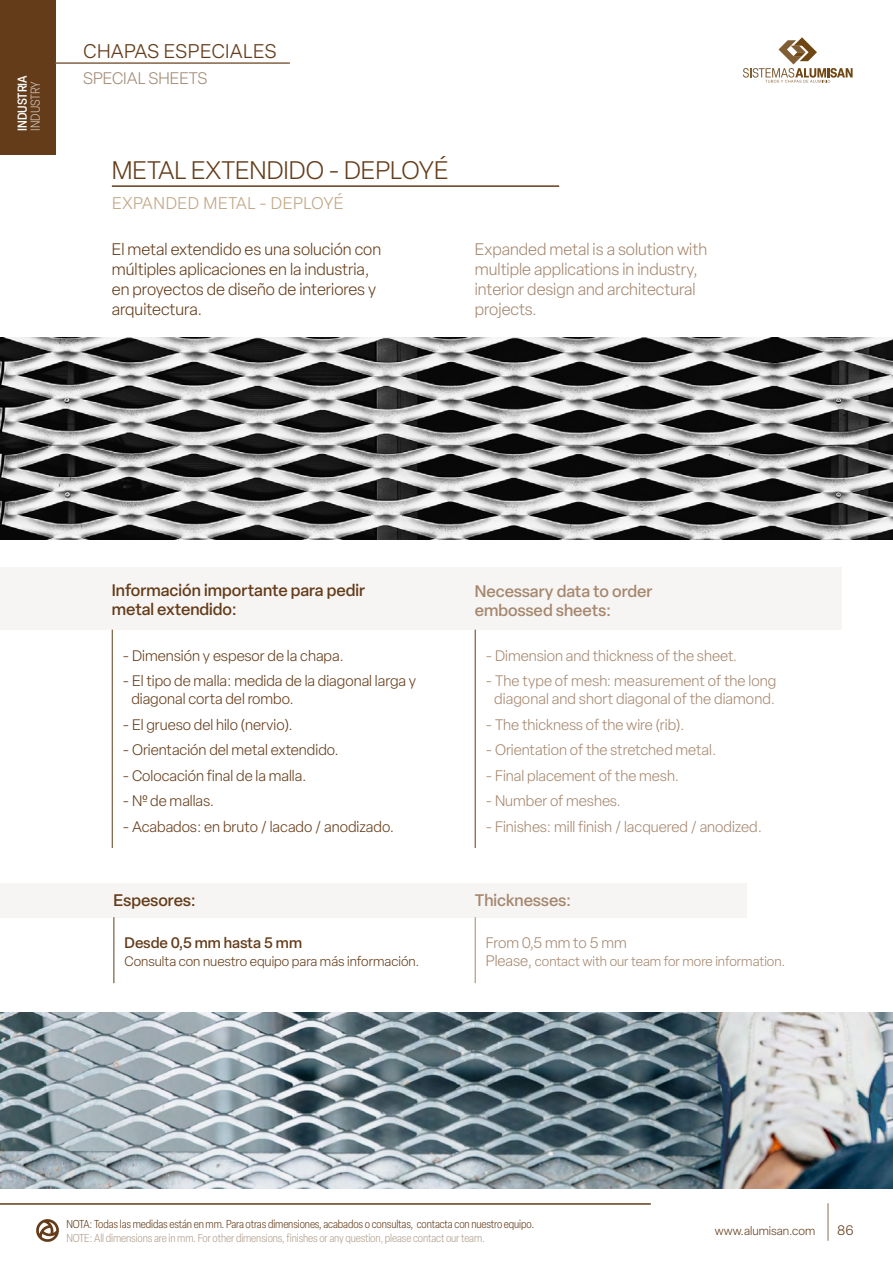
<style>
.page{position:relative;width:893px;height:1263px;background:#fff}
.page>*{position:absolute;margin:0;border:0;box-sizing:border-box;transform-origin:0 0}
.t1{font:300 25.05px "Elza";color:#643c19}
.t2{font:300 19.5px "Elza Text";color:#643c19}
.t3{font:300 16.65px "Elza Text";color:#c3a989}
.t4{font:300 16.5px/19.8px "Elza";color:#643c19}
.t5{font:300 16.5px/19.8px "Elza";color:#a5876e}
.t6{font:500 16.5px/19.8px "Elza";color:#643c19}
.t7{font:500 16.5px/19.8px "Elza";color:#a5876e}
.t8{font:300 16.5px "Elza";color:#a28a75}
.t9{font:300 15px/18px "Elza";color:#a5876e;text-align:center}
.t10{font:300 15px/18px "Elza";color:#643c19}
.t11{font:500 15px "Elza";color:#643c19}
.t12{font:300 13.5px "Elza";color:#a5876e}
.t13{font:300 13.5px "Elza";color:#643c19}
.t14{font:300 13.5px "Elza Text";color:#643c19}
.t15{font:500 condensed 12.75px "Elza";color:#fff}
.t16{font:300 condensed 12.75px "Elza";letter-spacing:-.005em;color:#d1c5ba}
.t17{font:300 12px "Elza";color:#643c19}
.t18{font:300 condensed 11.25px "Elza";letter-spacing:-.01em;color:#643c19}
.t19{font:300 condensed 11.25px "Elza";letter-spacing:-.01em;color:#b19e8c}
.s1{font-size:15px}
</style>
<div class="page">
<hr style="left:827px;top:1203px;width:2px;height:38px;background:#b19e8c">
<div style="left:0;top:0;width:55px;height:155px;background:#643c19"></div>
<svg style="left:743px;top:37px;width:110px;height:46px"></svg>
<hr style="left:55px;top:62px;width:235px;height:2px;background:#826145">
<hr style="left:0;top:1203px;width:651px;height:2px;background:#643c19">
<svg style="left:36px;top:1219px;width:23px;height:23px"></svg>
<hr style="left:112px;top:185px;width:447px;height:2px;background:#643c19">
<img style="left:0;top:337px;width:893px;height:203px">
<div style="left:0;top:567px;width:445px;height:63px;background:#f7f5f4"></div>
<div style="left:434px;top:567px;width:408px;height:63px;background:#f7f5f4"></div>
<hr style="left:112px;top:630px;width:1px;height:218px;background:#643c19">
<hr style="left:475px;top:630px;width:1px;height:218px;background:#643c19">
<div style="left:0;top:883px;width:445px;height:34px;background:#f7f5f4"></div>
<div style="left:438px;top:883px;width:309px;height:34px;background:#f7f5f4"></div>
<hr style="left:114px;top:917px;width:1px;height:66px;background:#643c19">
<hr style="left:475px;top:917px;width:1px;height:66px;background:#a5876e">
<img style="left:0;top:1012px;width:893px;height:176px">
<p class="t15" style="left:14px;top:131px;width:57px;rotate:-90deg">INDUSTRIA</p>
<p class="t16" style="left:27px;top:131px;width:51px;rotate:-90deg">INDUSTRY</p>
<h2 class="t2" style="left:83px;top:37px;width:195px">CHAPAS ESPECIALES</h2>
<p class="t8" style="left:83px;top:68px;width:126px">SPECIAL SHEETS</p>
<h1 class="t1" style="left:112px;top:154px;width:338px">METAL EXTENDIDO - DEPLOYÉ</h1>
<p class="t3" style="left:112px;top:191px;width:234px">EXPANDED METAL - DEPLOYÉ</p>
<p class="t4" style="left:112px;top:240px;width:271px">El metal extendido es una solución con múltiples aplicaciones en la industria, en proyectos de diseño de interiores y arquitectura.</p>
<p class="t5" style="left:475px;top:240px;width:234px">Expanded metal is a solution with multiple applications in industry, interior design and architectural projects.</p>
<p class="t6" style="left:112px;top:580px;width:255px">Información importante para pedir metal extendido:</p>
<p class="t7" style="left:475px;top:581px;width:179px">Necessary data to order embossed sheets:</p>
<p class="t10" style="left:123px;top:646px;width:222px">- Dimensión y espesor de la chapa.</p>
<p class="t10" style="left:131px;top:672px;width:286px;text-indent:-8px">- El tipo de malla: medida de la diagonal larga y diagonal corta del rombo.</p>
<p class="t10" style="left:123px;top:715px;width:172px">- El grueso del hilo (nervio).</p>
<p class="t10" style="left:123px;top:741px;width:217px">- Orientación del metal extendido.</p>
<p class="t10" style="left:123px;top:766px;width:185px">- Colocación final de la malla.</p>
<p class="t10" style="left:123px;top:792px;width:93px">- Nº de mallas.</p>
<p class="t10" style="left:123px;top:817px;width:273px">- Acabados: en bruto / lacado / anodizado.</p>
<p class="t9" style="left:486px;top:646px;width:253px">- Dimension and thickness of the sheet.</p>
<p class="t9" style="left:486px;top:672px;width:292px">- The type of mesh: measurement of the long diagonal and short diagonal of the diamond.</p>
<p class="t9" style="left:486px;top:715px;width:200px">- The thickness of the wire (rib).</p>
<p class="t9" style="left:486px;top:741px;width:232px">- Orientation of the stretched metal.</p>
<p class="t9" style="left:486px;top:766px;width:195px">- Final placement of the mesh.</p>
<p class="t9" style="left:486px;top:792px;width:136px">- Number of meshes.</p>
<p class="t9" style="left:486px;top:817px;width:278px">- Finishes: mill finish / lacquered / anodized.</p>
<p class="t6" style="left:114px;top:890px;width:84px">Espesores:</p>
<p class="t7" style="left:475px;top:890px;width:98px">Thicknesses:</p>
<p class="t11" style="left:125px;top:933px;width:179px">Desde 0,5 mm hasta 5 mm</p>
<p class="t13" style="left:125px;top:953px;width:296px">Consulta con nuestro equipo para más información.</p>
<p class="t9" style="left:486px;top:934px;width:143px">From 0,5 mm to 5 mm</p>
<p class="t12" style="left:486px;top:953px;width:301px"><span class="s1">Please,</span> contact with our team for more information.</p>
<p class="t18" style="left:66px;top:1217px;width:469px">NOTA: Todas las medidas están en mm. Para otras dimensiones, acabados o consultas, contacta con nuestro equipo.</p>
<p class="t19" style="left:66px;top:1231px;width:420px">NOTE: All dimensions are in mm. For other dimensions, finishes or any question, please contact our team.</p>
<p class="t17" style="left:715px;top:1223px;width:102px">www.alumisan.com</p>
<p class="t14" style="left:837px;top:1221px;width:18px">86</p>
</div>
